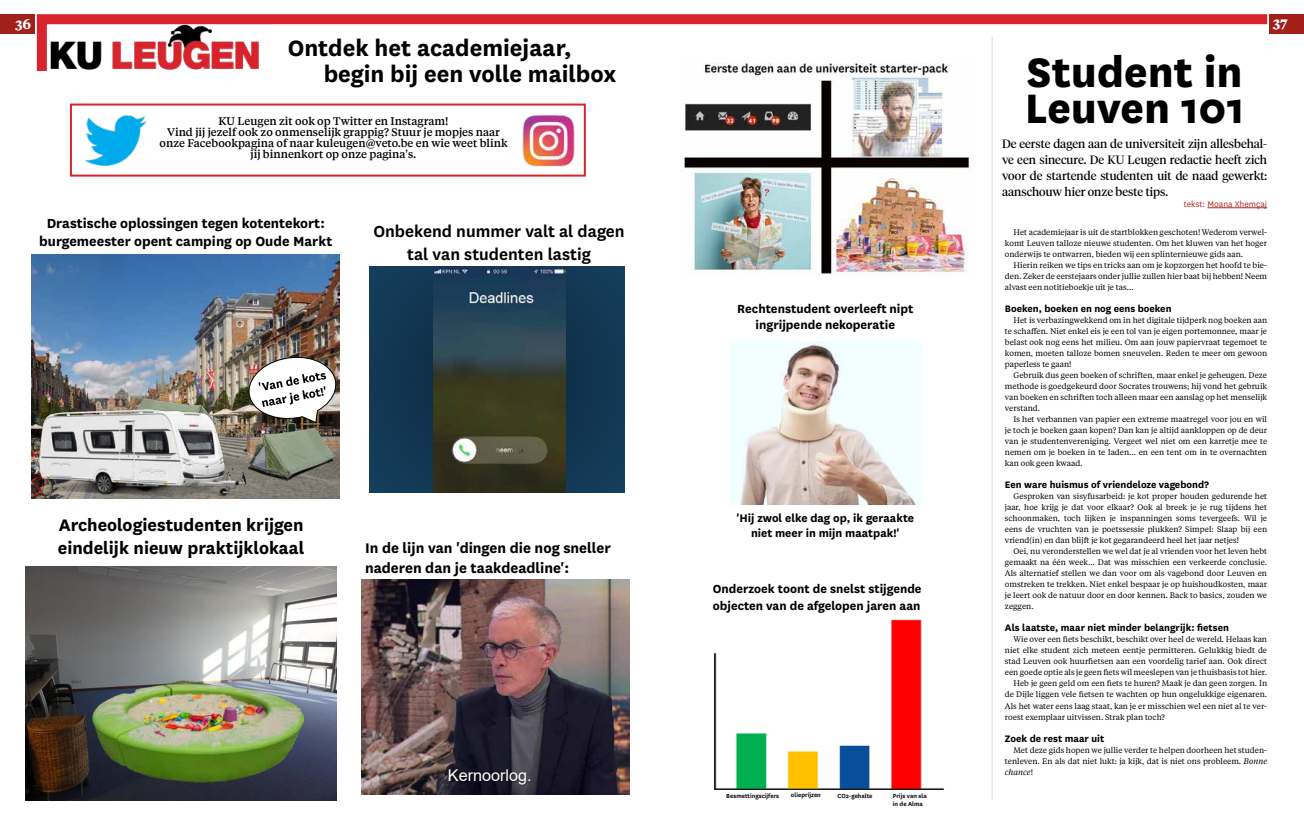
<style>
.page{position:relative;width:1304px;height:837px;background:#fff}
.page>*{position:absolute;margin:0;border:0;box-sizing:border-box;transform-origin:0 0}
.t1{font:800 48px/36px "National";color:#000}
.t2{font:700 26px/26px "National";color:#000}
.t3{font:700 19.5px/23.4px "National";color:#000}
.t4{font:600 18.6px/22.3px "National";color:#000;text-align:center}
.t5{font:700 16.3px/19.5px "National";color:#000}
.t6{font:16.3px "Arial";color:#fff}
.t7{font:700 15.5px "National";color:#000}
.t8{font:700 15.4px "National";color:#000}
.t9{font:700 14px "Tiempos Text";color:#fff}
.t10{font:700 13.7px/16.5px "National";color:#000;text-align:center}
.t11{font:700 13.6px/16.4px "National";color:#000}
.t12{font:700 12.8px/15.3px "National";color:#000;text-align:center}
.t13{font:12px/16px "Tiempos Headline";color:#000;text-align:justify}
.t14{font:500 11px/11px "Tiempos Text";color:#000;text-align:center}
.t15{font:700 11px "National";color:#000}
.t16{font:9.5px "National";color:#a62f28}
.t17{font:8px/11px "Tiempos Text";color:#000;text-align:justify}
.t18{font:600 6.8px/8.2px "National";color:#000}
.s1{font-style:italic}
</style>
<div class="page">
<div style="left:1270px;top:14px;width:34px;height:20px;background:#a21f1a"></div>
<div style="left:0;top:14px;width:34px;height:20px;background:#a21f1a"></div>
<svg style="left:34px;top:14px;width:1236px;height:67px"></svg>
<img style="left:680px;top:57px;width:293px;height:219px">
<img style="left:361px;top:579px;width:269px;height:215px">
<img style="left:438px;top:759px;width:105px;height:35px">
<img style="left:713px;top:619px;width:231px;height:170px">
<img style="left:729px;top:341px;width:193px;height:163px">
<img style="left:32px;top:254px;width:308px;height:244px">
<img style="left:120px;top:396px;width:99px;height:13px">
<img style="left:249px;top:427px;width:87px;height:53px">
<img style="left:40px;top:409px;width:209px;height:88px">
<img style="left:243px;top:354px;width:97px;height:69px">
<div style="left:369px;top:266px;width:256px;height:226px;background:#123753"></div>
<img style="left:433px;top:266px;width:132px;height:226px">
<img style="left:25px;top:566px;width:312px;height:234px">
<img style="left:93px;top:680px;width:210px;height:102px">
<hr style="left:1207px;top:207px;width:60px;height:1px;background:#a62f28">
<hr style="left:992px;top:37px;width:1px;height:762px;background:#d9dada">
<img style="left:522px;top:114px;width:53px;height:53px">
<img style="left:85px;top:115px;width:62px;height:51px">
<div style="left:70px;top:103px;width:516px;height:73px;border:2px solid #d8242c"></div>
<h3 class="t9" style="left:15px;top:14px;width:18px">36</h3>
<h3 class="t9" style="left:1273px;top:14px;width:16px">37</h3>
<h2 class="t2" style="left:324px;top:33px;width:294px;text-indent:-36px">Ontdek het academiejaar, begin bij een volle mailbox</h2>
<h1 class="t1" style="left:1025px;top:51px;width:221px">Student in<br>Leuven 101</h1>
<h3 class="t13" style="left:1002px;top:135px;width:267px">De eerste dagen aan de universiteit zijn allesbehal&shy;ve een sinecure. De KU Leugen redactie heeft zich voor de startende studenten uit de naad gewerkt: aanschouw hier onze beste tips.</h3>
<p class="t16" style="left:1184px;top:198px;width:85px">tekst: Moana Xhemçaj</p>
<h3 class="t14" style="left:160px;top:115px;width:350px">KU Leugen zit ook op Twitter en Instagram!<br>Vind jij jezelf ook zo onmenselijk grappig? Stuur je mopjes naar onze Facebookpagina of naar kuleugen@veto.be en wie weet blink jij binnenkort op onze pagina's.</h3>
<h3 class="t7" style="left:47px;top:212px;width:280px">Drastische oplossingen tegen kotentekort:</h3>
<h3 class="t8" style="left:39px;top:230px;width:295px">burgemeester opent camping op Oude Markt</h3>
<h3 class="t4" style="left:373px;top:219px;width:253px">Onbekend nummer valt al dagen tal van studenten lastig</h3>
<h3 class="t3" style="left:58px;top:511px;width:248px">Archeologiestudenten krijgen eindelijk nieuw praktijklokaal</h3>
<h3 class="t5" style="left:365px;top:537px;width:247px">In de lijn van 'dingen die nog sneller naderen dan je taakdeadline':</h3>
<h3 class="t6" style="left:448px;top:763px;width:85px">Kernoorlog.</h3>
<h3 class="t10" style="left:737px;top:299px;width:178px">Rechtenstudent overleeft nipt ingrijpende nekoperatie</h3>
<h3 class="t12" style="left:736px;top:509px;width:179px">'Hij zwol elke dag op, ik geraakte niet meer in mijn maatpak!'</h3>
<h3 class="t11" style="left:713px;top:579px;width:210px">Onderzoek toont de snelst stijgende objecten van de afgelopen jaren aan</h3>
<p class="t18" style="left:726px;top:791px;width:54px">Besmettingscijfers</p>
<p class="t18" style="left:791px;top:790px;width:31px">olieprijzen</p>
<p class="t18" style="left:837px;top:791px;width:37px">CO2-gehalte</p>
<p class="t18" style="left:893px;top:790px;width:35px">Prijs van sla in de Alma</p>
<p class="t17" style="left:1005px;top:226px;width:264px;text-indent:9px">Het academiejaar is uit de startblokken geschoten! Wederom verwel&shy;komt Leuven talloze nieuwe studenten. Om het kluwen van het hoger onderwijs te ontwarren, bieden wij een splinternieuwe gids aan.</p>
<p class="t17" style="left:1005px;top:259px;width:264px;text-indent:9px">Hierin reiken we tips en tricks aan om je kopzorgen het hoofd te bie&shy;den. Zeker de eerstejaars onder jullie zullen hier baat bij hebben! Neem alvast een notitieboekje uit je tas…</p>
<h3 class="t15" style="left:1005px;top:301px;width:168px">Boeken, boeken en nog eens boeken</h3>
<p class="t17" style="left:1005px;top:314px;width:264px;text-indent:9px">Het is verbazingwekkend om in het digitale tijdperk nog boeken aan te schaffen. Niet enkel eis je een tol van je eigen portemonnee, maar je belast ook nog eens het milieu. Om aan jouw papiervraat tegemoet te komen, moeten talloze bomen sneuvelen. Reden te meer om gewoon paperless te gaan!</p>
<p class="t17" style="left:1005px;top:369px;width:264px;text-indent:9px">Gebruik dus geen boeken of schriften, maar enkel je geheugen. Deze methode is goedgekeurd door Socrates trouwens; hij vond het gebruik van boeken en schriften toch alleen maar een aanslag op het menselijk verstand.</p>
<p class="t17" style="left:1005px;top:413px;width:264px;text-indent:9px">Is het verbannen van papier een extreme maatregel voor jou en wil je toch je boeken gaan kopen? Dan kan je altijd aankloppen op de deur van je studentenvereniging. Vergeet wel niet om een karretje mee te nemen om je boeken in te laden… en een tent om in te overnachten kan ook geen kwaad.</p>
<h3 class="t15" style="left:1005px;top:477px;width:206px">Een ware huismus of vriendeloze vagebond?</h3>
<p class="t17" style="left:1005px;top:490px;width:264px;text-indent:9px">Gesproken van sisyfusarbeid: je kot proper houden gedurende het jaar, hoe krijg je dat voor elkaar? Ook al breek je je rug tijdens het schoonmaken, toch lijken je inspanningen soms tevergeefs. Wil je eens de vruchten van je poetssessie plukken? Simpel: Slaap bij een vriend(in) en dan blijft je kot gegarandeerd heel het jaar netjes!</p>
<p class="t17" style="left:1005px;top:545px;width:264px;text-indent:9px">Oei, nu veronderstellen we wel dat je al vrienden voor het leven hebt gemaakt na één week… Dat was misschien een verkeerde conclusie.<br>Als alternatief stellen we dan voor om als vagebond door Leuven en omstreken te trekken. Niet enkel bespaar je op huishoudkosten, maar je leert ook de natuur door en door kennen. Back to basics, zouden we zeggen.</p>
<h3 class="t15" style="left:1005px;top:620px;width:226px">Als laatste, maar niet minder belangrijk: fietsen</h3>
<p class="t17" style="left:1013px;top:633px;width:255px">Wie over een fiets beschikt, beschikt over heel de wereld. Helaas kan</p>
<p class="t17" style="left:1005px;top:644px;width:264px">niet elke student zich meteen eentje permitteren. Gelukkig biedt de</p>
<p class="t17" style="left:1005px;top:655px;width:264px">stad Leuven ook huurfietsen aan een voordelig tarief aan. Ook direct</p>
<p class="t17" style="left:1005px;top:666px;width:264px">een goede optie als je geen fiets wil meeslepen van je thuisbasis tot hier.</p>
<p class="t17" style="left:1013px;top:677px;width:255px">Heb je geen geld om een fiets te huren? Maak je dan geen zorgen. In</p>
<p class="t17" style="left:1005px;top:688px;width:264px">de Dijle liggen vele fietsen te wachten op hun ongelukkige eigenaren.</p>
<p class="t17" style="left:1005px;top:699px;width:264px">Als het water eens laag staat, kan je er misschien wel een niet al te ver-</p>
<p class="t17" style="left:1005px;top:710px;width:162px">roest exemplaar uitvissen. Strak plan toch?</p>
<h3 class="t15" style="left:1005px;top:730px;width:101px">Zoek de rest maar uit</h3>
<p class="t17" style="left:1005px;top:743px;width:264px;text-indent:9px">Met deze gids hopen we jullie verder te helpen doorheen het studen&shy;tenleven. En als dat niet lukt: ja kijk, dat is niet ons probleem. <span class="s1">Bonne chance</span>!</p>
</div>
